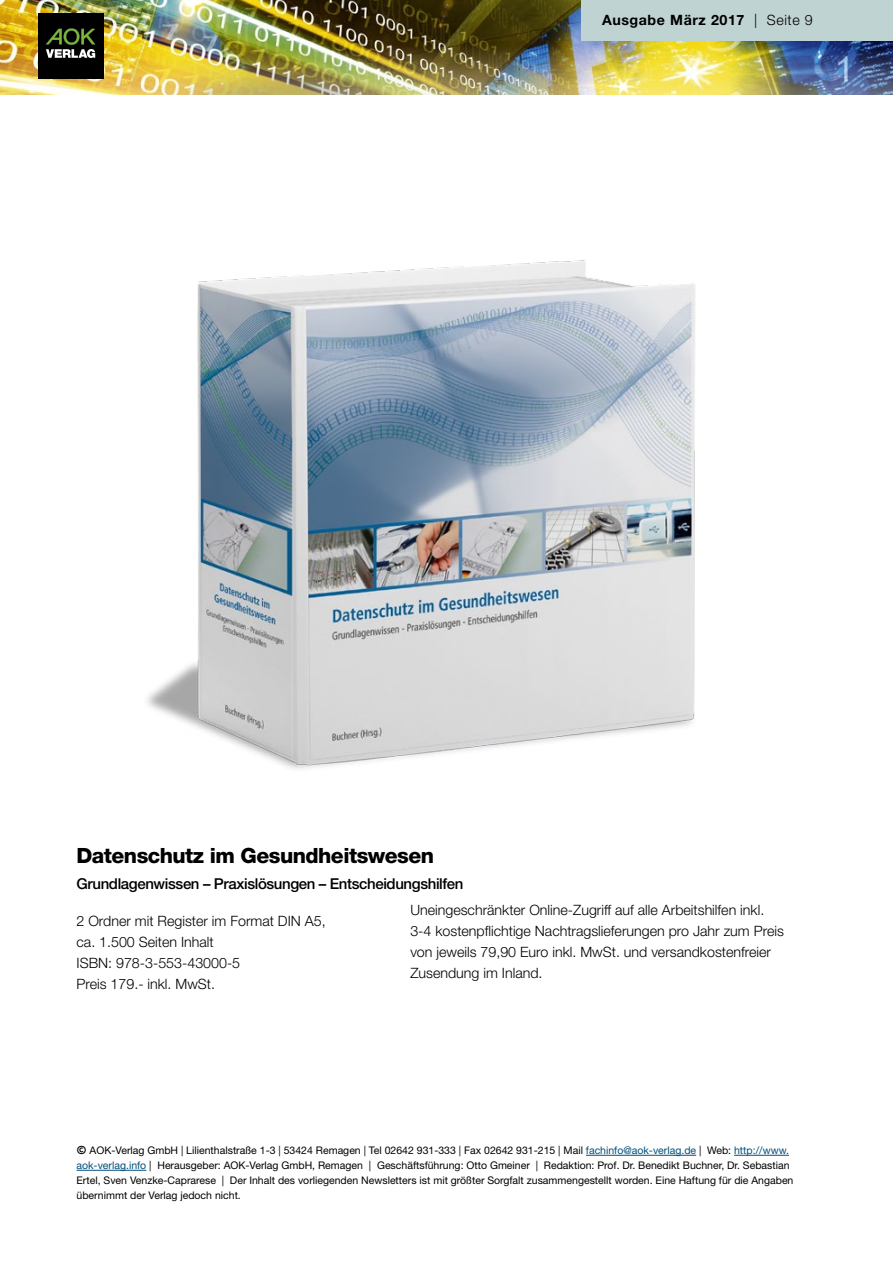
<style>
.page{position:relative;width:893px;height:1263px;background:#fff}
.page>*{position:absolute;margin:0;border:0;box-sizing:border-box;transform-origin:0 0}
.t1{font:800 21px "Helvetica Neue LT Std";letter-spacing:-.025em;color:#000}
.t2{font:500 15px "Helvetica Neue LT Std";letter-spacing:-.025em;color:#000}
.t3{font:300 14.25px/21px "Helvetica Neue LT Std";color:#000}
.t4{font:700 14.25px "Helvetica Neue LT Std";letter-spacing:.04em;color:#000}
.t5{font:10.5px/15px "Helvetica Neue LT Std";color:#000}
.s1{font-weight:300}
.s2{font-family:"Euphemia UCAS";font-weight:700}
.s3{color:#004f7c}
</style>
<div class="page">
<img style="left:0;top:0;width:893px;height:94px">
<div style="left:38px;top:13px;width:65px;height:66px;background:#000"></div>
<svg style="left:46px;top:28px;width:50px;height:30px"></svg>
<div style="left:582px;top:0;width:311px;height:40px;background:#bfd3d2"></div>
<hr style="left:586px;top:1155px;width:110px;height:1px;background:#004f7c">
<hr style="left:734px;top:1155px;width:55px;height:1px;background:#004f7c">
<hr style="left:77px;top:1170px;width:69px;height:1px;background:#004f7c">
<img style="left:147px;top:260px;width:548px;height:509px">
<h3 class="t4" style="left:602px;top:11px;width:212px">Ausgabe März 2017 <span class="s1">| Seite 9</span></h3>
<h1 class="t1" style="left:77px;top:843px;width:359px">Datenschutz im Gesundheitswesen</h1>
<h2 class="t2" style="left:77px;top:875px;width:388px">Grundlagenwissen – Praxislösungen – Entscheidungshilfen</h2>
<h3 class="t3" style="left:77px;top:910px;width:251px">2 Ordner mit Register im Format DIN A5, ca. 1.500 Seiten Inhalt<br>ISBN: 978-3-553-43000-5<br>Preis 179.- inkl. MwSt.</h3>
<h3 class="t3" style="left:410px;top:899px;width:375px">Uneingeschränkter Online-Zugriff auf alle Arbeitshilfen inkl.<br>3-4 kostenpflichtige Nachtragslieferungen pro Jahr zum Preis von jeweils 79,90 Euro inkl. MwSt. und versandkostenfreier Zusendung im Inland.</h3>
<p class="t5" style="left:77px;top:1143px;width:718px"><span class="s2">©</span> AOK-Verlag GmbH | Lilienthalstraße 1-3 | 53424 Remagen | Tel 02642 931-333 | Fax 02642 931-215 | Mail <span class="s3">fachinfo@aok-verlag.de</span> | Web: <span class="s3">http://www. aok-verlag.info</span> | Herausgeber: AOK-Verlag GmbH, Remagen | Geschäftsführung: Otto Gmeiner | Redaktion: Prof. Dr. Benedikt Buchner, Dr. Sebastian Ertel, Sven Venzke-Caprarese | Der Inhalt des vorliegenden Newsletters ist mit größter Sorgfalt zusammengestellt worden. Eine Haftung für die Angaben übernimmt der Verlag jedoch nicht.</p>
</div>
